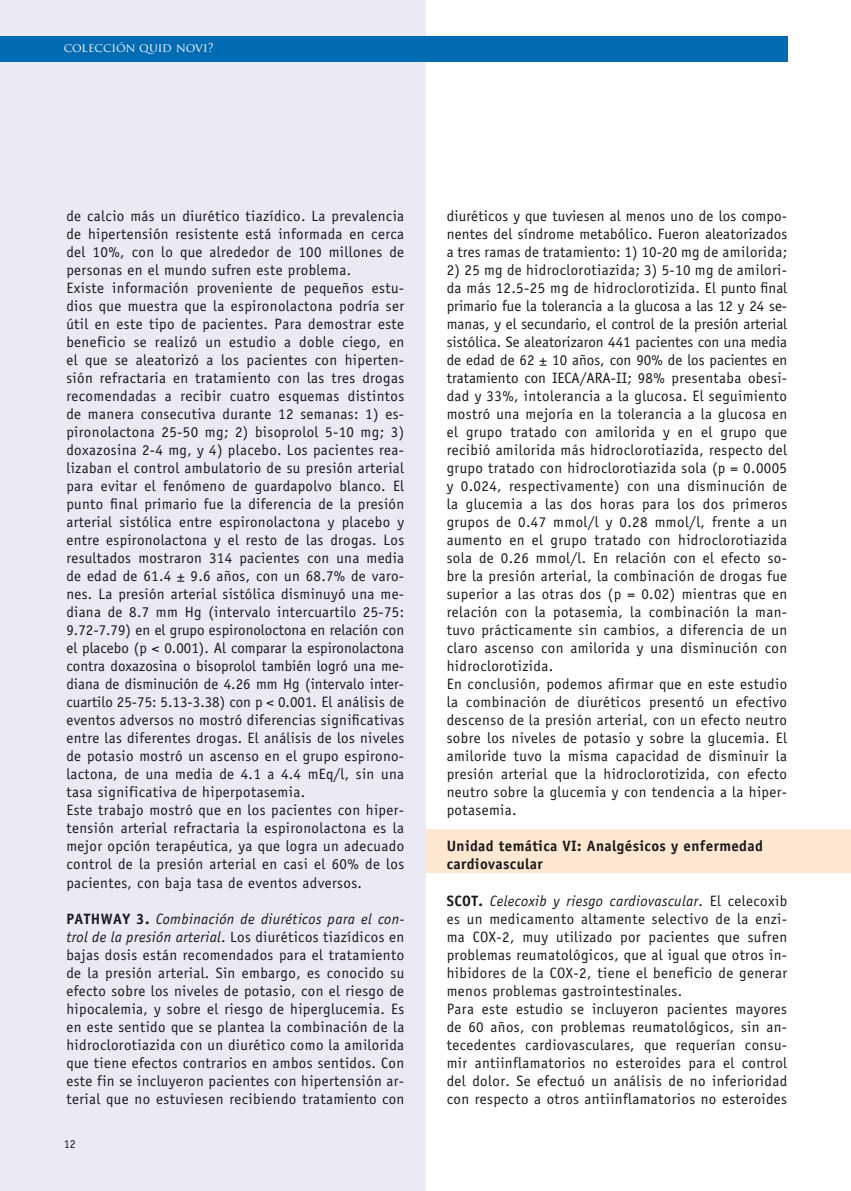
<style>
.page{position:relative;width:851px;height:1191px;background:#fff}
.page>*{position:absolute;margin:0;border:0;box-sizing:border-box;transform-origin:0 0}
.t1{font:15px/18px "Officina Sans";letter-spacing:.025em;color:#1a171c}
.t2{font:700 15px/18px "Officina Sans";letter-spacing:.025em;color:#1a171c}
.t3{font:12px "Trajan Pro";letter-spacing:-.01em;color:#fff}
.t4{font:12px "Officina Sans";color:#1a171c}
.s1{font-weight:700}
.s2{font-style:italic}
</style>
<div class="page">
<div style="left:0;top:0;width:425px;height:1191px;background:#eaeaf4"></div>
<div style="left:0;top:36px;width:787px;height:26px;background:#006ab3"></div>
<div style="left:425px;top:829px;width:425px;height:44px;background:#fee8d1"></div>
<p class="t3" style="left:64px;top:40px;width:151px">COLECCIÓN QUID NOVI?</p>
<p class="t1" style="left:66px;top:207px;width:339px">de calcio más un diurético tiazídico. La prevalencia de hipertensión resistente está informada en cerca del 10%, con lo que alrededor de 100 millones de personas en el mundo sufren este problema.<br>Existe información proveniente de pequeños estu&shy;dios que muestra que la espironolactona podría ser útil en este tipo de pacientes. Para demostrar este beneficio se realizó un estudio a doble ciego, en el que se aleatorizó a los pacientes con hiperten&shy;sión refractaria en tratamiento con las tres drogas recomendadas a recibir cuatro esquemas distintos de manera consecutiva durante 12 semanas: 1) es&shy;pironolactona 25-50 mg; 2) bisoprolol 5-10 mg; 3) doxazosina 2-4 mg, y 4) placebo. Los pacientes rea&shy;lizaban el control ambulatorio de su presión arterial para evitar el fenómeno de guardapolvo blanco. El punto final primario fue la diferencia de la presión arterial sistólica entre espironolactona y placebo y entre espironolactona y el resto de las drogas. Los resultados mostraron 314 pacientes con una media de edad de 61.4 ± 9.6 años, con un 68.7% de varo&shy;nes. La presión arterial sistólica disminuyó una me&shy;diana de 8.7 mm Hg (intervalo intercuartilo 25-75:<br>9.72-7.79) en el grupo espironoloctona en relación con el placebo (p &lt; 0.001). Al comparar la espironolactona contra doxazosina o bisoprolol también logró una me&shy;diana de disminución de 4.26 mm Hg (intervalo inter&shy;cuartilo 25-75: 5.13-3.38) con p &lt; 0.001. El análisis de eventos adversos no mostró diferencias significativas entre las diferentes drogas. El análisis de los niveles de potasio mostró un ascenso en el grupo espirono&shy;lactona, de una media de 4.1 a 4.4 mEq/l, sin una tasa significativa de hiperpotasemia.<br>Este trabajo mostró que en los pacientes con hiper&shy;tensión arterial refractaria la espironolactona es la mejor opción terapéutica, ya que logra un adecuado control de la presión arterial en casi el 60% de los pacientes, con baja tasa de eventos adversos.</p>
<p class="t1" style="left:66px;top:909px;width:339px;text-align:justify"><span class="s1">PATHWAY 3.</span> <span class="s2">Combinación de diuréticos para el con&shy;trol de la presión arterial</span>. Los diuréticos tiazídicos en bajas dosis están recomendados para el tratamiento de la presión arterial. Sin embargo, es conocido su efecto sobre los niveles de potasio, con el riesgo de hipocalemia, y sobre el riesgo de hiperglucemia. Es en este sentido que se plantea la combinación de la hidroclorotiazida con un diurético como la amilorida que tiene efectos contrarios en ambos sentidos. Con este fin se incluyeron pacientes con hipertensión ar&shy;terial que no estuviesen recibiendo tratamiento con</p>
<p class="t4" style="left:64px;top:1136px;width:13px">12</p>
<p class="t1" style="left:446px;top:207px;width:342px;text-align:justify">diuréticos y que tuviesen al menos uno de los compo&shy;nentes del síndrome metabólico. Fueron aleatorizados a tres ramas de tratamiento: 1) 10-20 mg de amilorida;</p>
<p class="t1" style="left:446px;top:261px;width:342px">2) 25 mg de hidroclorotiazida; 3) 5-10 mg de amilori&shy;da más 12.5-25 mg de hidroclorotizida. El punto final primario fue la tolerancia a la glucosa a las 12 y 24 se&shy;manas, y el secundario, el control de la presión arterial sistólica. Se aleatorizaron 441 pacientes con una media de edad de 62 ± 10 años, con 90% de los pacientes en tratamiento con IECA/ARA-II; 98% presentaba obesi&shy;dad y 33%, intolerancia a la glucosa. El seguimiento mostró una mejoría en la tolerancia a la glucosa en el grupo tratado con amilorida y en el grupo que recibió amilorida más hidroclorotiazida, respecto del grupo tratado con hidroclorotiazida sola (p = 0.0005 y 0.024, respectivamente) con una disminución de la glucemia a las dos horas para los dos primeros grupos de 0.47 mmol/l y 0.28 mmol/l, frente a un aumento en el grupo tratado con hidroclorotiazida sola de 0.26 mmol/l. En relación con el efecto so&shy;bre la presión arterial, la combinación de drogas fue superior a las otras dos (p = 0.02) mientras que en relación con la potasemia, la combinación la man&shy;tuvo prácticamente sin cambios, a diferencia de un claro ascenso con amilorida y una disminución con hidroclorotizida.<br>En conclusión, podemos afirmar que en este estudio la combinación de diuréticos presentó un efectivo descenso de la presión arterial, con un efecto neutro sobre los niveles de potasio y sobre la glucemia. El amiloride tuvo la misma capacidad de disminuir la presión arterial que la hidroclorotizida, con efecto neutro sobre la glucemia y con tendencia a la hiper&shy;potasemia.</p>
<p class="t2" style="left:446px;top:837px;width:317px">Unidad temática VI: Analgésicos y enfermedad cardiovascular</p>
<p class="t1" style="left:446px;top:891px;width:342px"><span class="s1">SCOT.</span> <span class="s2">Celecoxib y riesgo cardiovascular</span>. El celecoxib es un medicamento altamente selectivo de la enzi&shy;ma COX-2, muy utilizado por pacientes que sufren problemas reumatológicos, que al igual que otros in&shy;hibidores de la COX-2, tiene el beneficio de generar menos problemas gastrointestinales.<br>Para este estudio se incluyeron pacientes mayores de 60 años, con problemas reumatológicos, sin an&shy;tecedentes cardiovasculares, que requerían consu&shy;mir antiinflamatorios no esteroides para el control del dolor. Se efectuó un análisis de no inferioridad con respecto a otros antiinflamatorios no esteroides</p>
</div>
